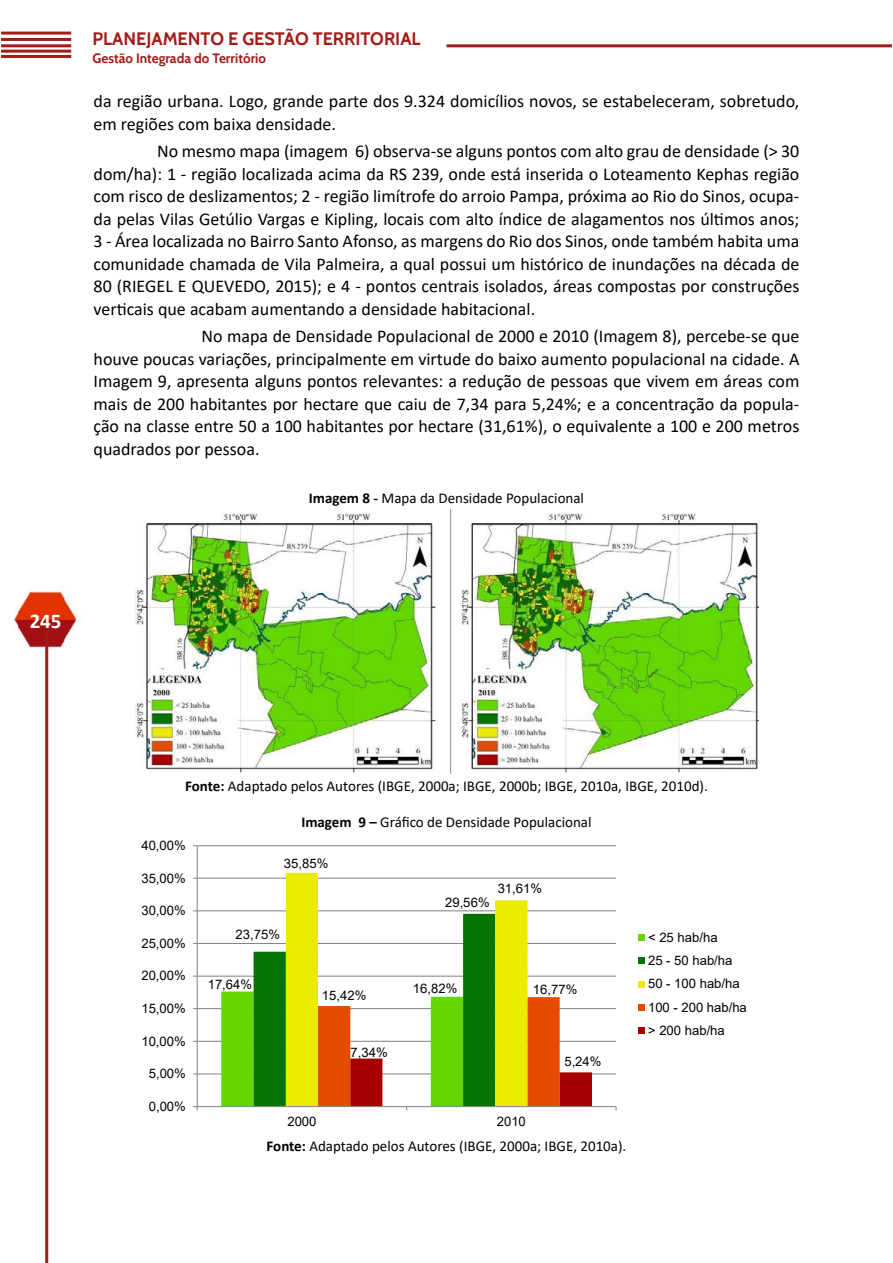
<style>
.page{position:relative;width:893px;height:1263px;background:#fff}
.page>*{position:absolute;margin:0;border:0;box-sizing:border-box;transform-origin:0 0}
.t1{font:700 21px "Calibri";color:#fff}
.t2{font:18px/22.5px "Calibri";color:#000;text-align:justify}
.t3{font:700 18px "Cabin";color:#a41c18}
.t4{font:17.4px "Arial";color:#000}
.t5{font:17.25px "Arial";color:#000}
.t6{font:15px "Calibri";color:#000}
.t7{font:700 15px "Calibri";color:#000}
.t8{font:14.55px "Arial";color:#000}
.t9{font:700 13.5px "Cabin";color:#a41c18}
.t10{font:13.05px/23.2px "Arial";letter-spacing:.005em;color:#000}
.s1{font-family:"Arial";font-weight:400;font-size:17.25px}
.s2{font-family:"Arial";font-size:17.25px}
.s3{font-weight:700}
.s4{font-style:inherit}
</style>
<div class="page">
<img style="left:14px;top:588px;width:65px;height:102px">
<hr style="left:45px;top:631px;width:3px;height:632px;background:#a41c18">
<hr style="left:446px;top:44px;width:446px;height:3px;background:#a41c18">
<hr style="left:1px;top:32px;width:70px;height:3px;background:#a41c18">
<hr style="left:1px;top:38px;width:70px;height:3px;background:#a41c18">
<hr style="left:1px;top:44px;width:70px;height:3px;background:#a41c18">
<hr style="left:1px;top:50px;width:70px;height:3px;background:#a41c18">
<hr style="left:1px;top:55px;width:70px;height:3px;background:#a41c18">
<img style="left:134px;top:509px;width:625px;height:264px">
<hr style="left:197px;top:1073px;width:419px;height:1px;background:#868686">
<hr style="left:197px;top:1041px;width:419px;height:1px;background:#868686">
<hr style="left:197px;top:1008px;width:419px;height:1px;background:#868686">
<hr style="left:197px;top:976px;width:419px;height:1px;background:#868686">
<hr style="left:197px;top:943px;width:419px;height:1px;background:#868686">
<hr style="left:197px;top:910px;width:419px;height:1px;background:#868686">
<hr style="left:197px;top:878px;width:419px;height:1px;background:#868686">
<hr style="left:197px;top:845px;width:419px;height:1px;background:#868686">
<svg style="left:254px;top:914px;width:32px;height:77px"></svg>
<svg style="left:286px;top:873px;width:241px;height:118px"></svg>
<hr style="left:197px;top:846px;width:1px;height:260px;background:#868686">
<hr style="left:197px;top:1106px;width:419px;height:1px;background:#868686">
<svg style="left:193px;top:1106px;width:5px;height:4px"></svg>
<svg style="left:221px;top:991px;width:371px;height:119px"></svg>
<div style="left:639px;top:934px;width:6px;height:7px;background:#64d600"></div>
<svg style="left:639px;top:958px;width:6px;height:6px"></svg>
<svg style="left:639px;top:981px;width:6px;height:6px"></svg>
<svg style="left:639px;top:1004px;width:6px;height:6px"></svg>
<div style="left:639px;top:1027px;width:6px;height:7px;background:#a80000"></div>
<p class="t3" style="left:92px;top:28px;width:330px">PLANEJAMENTO E GESTÃO TERRITORIAL</p>
<p class="t9" style="left:92px;top:50px;width:175px">Gestão Integrada do Território</p>
<p class="t2" style="left:94px;top:91px;width:707px">da região urbana. Logo, grande parte dos 9.324 domicílios novos, se estabeleceram, sobretudo, em regiões com baixa densidade.</p>
<p class="t2" style="left:94px;top:141px;width:707px;text-indent:64px">No mesmo mapa (imagem 6) observa-se alguns pontos com alto grau de densidade (&gt; 30 dom/ha): 1 - região localizada acima da RS 239, onde está inserida o Loteamento Kephas região com risco de deslizamentos; 2 - região limítrofe do arroio Pampa, próxima ao Rio do Sinos, ocupa&shy;da pelas Vilas Getúlio Vargas e Kipling, locais com alto índice de alagamentos nos últimos anos; 3 - Área localizada no Bairro Santo Afonso, as margens do Rio dos Sinos, onde também habita uma comunidade chamada de Vila Palmeira, a qual possui um histórico de inundações na década de 80 (RIEGEL E QUEVEDO, 2015); e 4 - pontos centrais isolados, áreas compostas por construções verticais que acabam aumentando a densidade habitacional.</p>
<p class="t2" style="left:94px;top:326px;width:707px;text-indent:108px">No mapa de Densidade Populacional de 2000 e 2010 (Imagem 8), percebe-se que houve poucas variações, principalmente em virtude do baixo aumento populacional na cidade. A Imagem 9, apresenta alguns pontos relevantes: a redução de pessoas que vivem em áreas com mais de 200 habitantes por hectare que caiu de 7,34 para 5,24%; e a concentração da popula&shy;ção na classe entre 50 a 100 habitantes por hectare (31,61%), o equivalente a 100 e 200 metros quadrados por pessoa.</p>
<p class="t7" style="left:254px;top:488px;width:125px"><span class="s1">Imagem</span> Imagem 8 -</p>
<p class="t6" style="left:321px;top:488px;width:264px"><span class="s2">8 - Mapa</span> Mapa da Densidade Populacional</p>
<p class="t5" style="left:394px;top:484px;width:211px">da Densidade Populacional</p>
<p class="t1" style="left:30px;top:606px;width:33px">245</p>
<p class="t6" style="left:185px;top:776px;width:524px"><span class="s3">Fonte:</span> Adaptado pelos Autores (IBGE, 2000a; IBGE, 2000b; IBGE, 2010a, IBGE, 2010d).</p>
<p class="t6" style="left:301px;top:812px;width:292px"><span class="s3">Imagem 9 –</span> Gráfico de Densidade Populacional</p>
<p class="t4" style="left:326px;top:807px;width:304px">9 <span class="s4">–</span> Gráfico de Densidade Populacional</p>
<p class="t10" style="left:141px;top:834px;width:46px">40,00%</p>
<p class="t10" style="left:141px;top:866px;width:46px">35,00%</p>
<p class="t10" style="left:141px;top:899px;width:46px">30,00%</p>
<p class="t10" style="left:141px;top:931px;width:46px">25,00%</p>
<p class="t10" style="left:141px;top:964px;width:46px">20,00%</p>
<p class="t10" style="left:141px;top:997px;width:46px">15,00%</p>
<p class="t10" style="left:141px;top:1029px;width:46px">10,00%</p>
<p class="t10" style="left:149px;top:1062px;width:39px">5,00%</p>
<p class="t10" style="left:149px;top:1094px;width:39px">0,00%</p>
<p class="t10" style="left:284px;top:851px;width:46px">35,85%</p>
<p class="t10" style="left:236px;top:923px;width:46px">23,75%</p>
<p class="t10" style="left:445px;top:891px;width:46px">29,56%</p>
<p class="t10" style="left:498px;top:876px;width:46px">31,61%</p>
<p class="t10" style="left:208px;top:973px;width:46px">17,64%</p>
<p class="t10" style="left:413px;top:977px;width:46px">16,82%</p>
<p class="t10" style="left:322px;top:983px;width:46px">15,42%</p>
<p class="t10" style="left:533px;top:977px;width:46px">16,77%</p>
<p class="t10" style="left:350px;top:1040px;width:39px">7,34%</p>
<p class="t10" style="left:564px;top:1050px;width:39px">5,24%</p>
<p class="t10" style="left:648px;top:926px;width:100px">&lt; 25 hab/ha<br>25 - 50 hab/ha<br>50 - 100 hab/ha<br>100 - 200 hab/ha &gt; 200 hab/ha</p>
<p class="t10" style="left:287px;top:1110px;width:31px">2000</p>
<p class="t10" style="left:497px;top:1110px;width:31px">2010</p>
<p class="t6" style="left:267px;top:1136px;width:361px"><span class="s3">Fonte:</span> Adaptado pelos Autores (IBGE, 2000a; IBGE, 2010a).</p>
<p class="t8" style="left:243px;top:1137px;width:397px"><span class="s3">Fonte:</span> Adaptado pelos Autores (IBGE, 2000a; IBGE, 2010a).</p>
</div>
